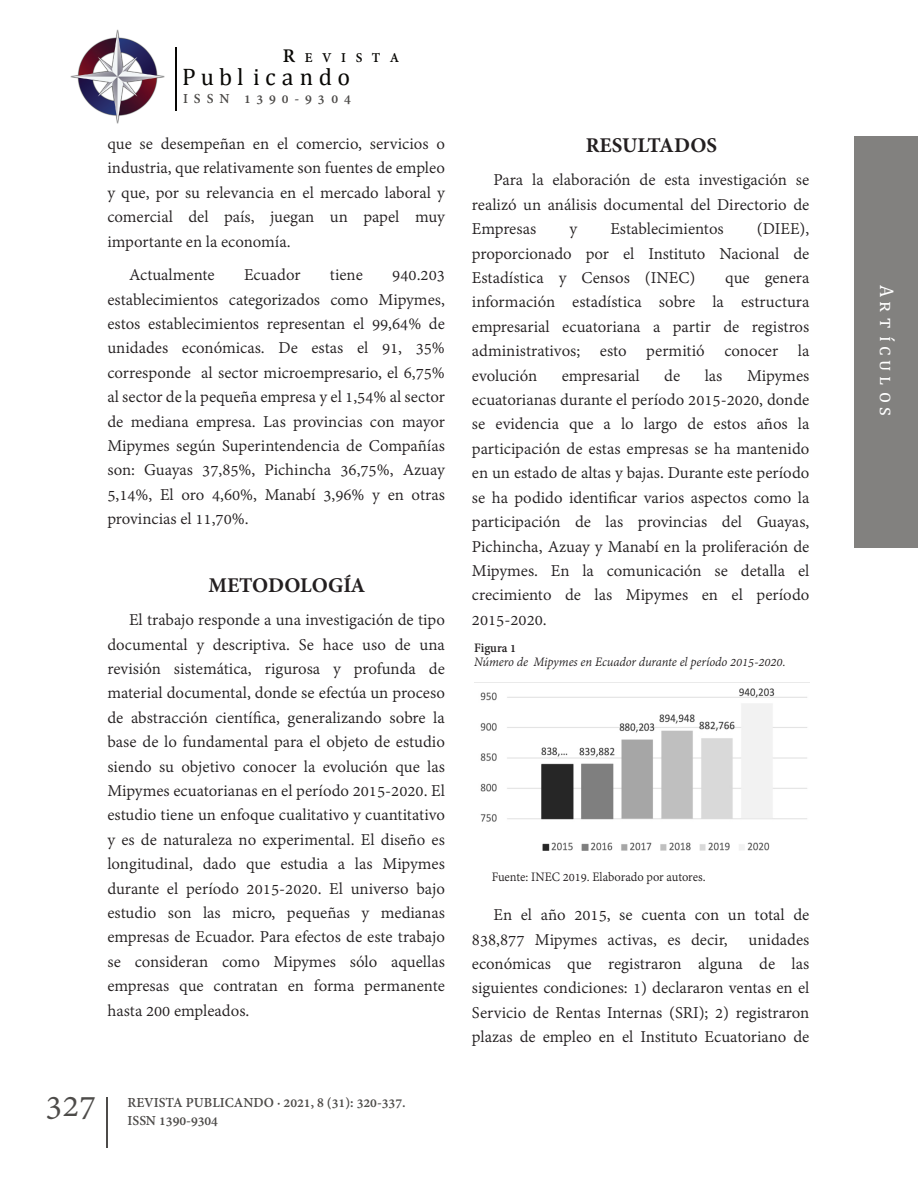
<style>
.page{position:relative;width:918px;height:1188px;background:#fff}
.page>*{position:absolute;margin:0;border:0;box-sizing:border-box;transform-origin:0 0}
.t1{font:37.5px "Adobe Devanagari";color:#4d4b49}
.t2{font:24px "Cambria";letter-spacing:.225em;color:#080704}
.t3{font:700 21px "Minion Pro";color:#231f20}
.t4{font:19.5px "Cambria";color:#fff}
.t5{font:18px/24.5px "Adobe Devanagari";color:#231f20;text-align:justify}
.t6{font:700 15px/18px "Adobe Devanagari";color:#4d4b49}
.t7{font:700 15px "Adobe Devanagari";letter-spacing:.39em;color:#4d4b49}
.t8{font:700 14.7px "Adobe Devanagari";letter-spacing:.65em;color:#080704}
.t9{font:italic 13.95px "Adobe Devanagari";letter-spacing:-.005em;color:#231f20;scale:.96 1}
.t10{font:13.95px "Adobe Devanagari";color:#231f20;scale:.96 1}
.t11{font:700 13.95px "Adobe Devanagari";color:#231f20;scale:.96 1}
.s1{font-size:21px}
</style>
<div class="page">
<hr style="left:107px;top:1097px;width:1px;height:50px;background:#4d4b49">
<div style="left:854px;top:136px;width:64px;height:412px;background:#82817f"></div>
<hr style="left:175px;top:47px;width:1px;height:64px;background:#080704">
<img style="left:70px;top:29px;width:95px;height:95px">
<hr style="left:917px;top:551px;width:1px;height:417px;background:#82817f">
<img style="left:480px;top:688px;width:327px;height:163px">
<p class="t8" style="left:283px;top:52px;width:118px"><span class="s1">R</span>EVISTA</p>
<h2 class="t2" style="left:182px;top:66px;width:170px">Publ icando</h2>
<p class="t7" style="left:183px;top:92px;width:169px">ISSN 1390-9304</p>
<p class="t5" style="left:107px;top:133px;width:339px">que se desempeñan en el comercio, servicios o industria, que relativamente son fuentes de empleo y que, por su relevancia en el mercado laboral y comercial del país, juegan un papel muy importante en la economía.</p>
<p class="t5" style="left:129px;top:264px;width:87px">Actualmente</p>
<p class="t5" style="left:244px;top:264px;width:58px">Ecuador</p>
<p class="t5" style="left:330px;top:264px;width:35px">tiene</p>
<p class="t5" style="left:107px;top:264px;width:339px;text-indent:285px">940.203 establecimientos categorizados como Mipymes, estos establecimientos representan el 99,64% de unidades económicas. De estas el 91, 35% corresponde al sector microempresario, el 6,75% al sector de la pequeña empresa y el 1,54% al sector de mediana empresa. Las provincias con mayor Mipymes según Superintendencia de Compañías son: Guayas 37,85%, Pichincha 36,75%, Azuay 5,14%, El oro 4,60%, Manabí 3,96% y en otras provincias el 11,70%.</p>
<p class="t3" style="left:208px;top:577px;width:158px">METODOLOGÍA</p>
<p class="t5" style="left:107px;top:609px;width:339px;text-indent:22px">El trabajo responde a una investigación de tipo documental y descriptiva. Se hace uso de una revisión sistemática, rigurosa y profunda de material documental, donde se efectúa un proceso de abstracción científica, generalizando sobre la base de lo fundamental para el objeto de estudio siendo su objetivo conocer la evolución que las Mipymes ecuatorianas en el período 2015-2020. El estudio tiene un enfoque cualitativo y cuantitativo y es de naturaleza no experimental. El diseño es longitudinal, dado que estudia a las Mipymes durante el período 2015-2020. El universo bajo estudio son las micro, pequeñas y medianas empresas de Ecuador. Para efectos de este trabajo se consideran como Mipymes sólo aquellas empresas que contratan en forma permanente hasta 200 empleados.</p>
<h1 class="t1" style="left:45px;top:1089px;width:52px">327</h1>
<p class="t6" style="left:128px;top:1094px;width:280px">REVISTA PUBLICANDO · 2021, 8 (31): 320-337.<br>ISSN 1390-9304</p>
<p class="t3" style="left:586px;top:137px;width:133px">RESULTADOS</p>
<p class="t5" style="left:472px;top:169px;width:339px;text-indent:22px">Para la elaboración de esta investigación se realizó un análisis documental del Directorio de Empresas</p>
<p class="t5" style="left:569px;top:218px;width:9px">y</p>
<p class="t5" style="left:610px;top:218px;width:115px">Establecimientos</p>
<p class="t5" style="left:472px;top:218px;width:339px;text-indent:285px">(DIEE), proporcionado por el Instituto Nacional de Estadística y Censos (INEC)</p>
<p class="t5" style="left:472px;top:267px;width:339px;text-indent:253px">que genera información estadística sobre la estructura empresarial ecuatoriana a partir de registros administrativos; esto permitió conocer la evolución</p>
<p class="t5" style="left:562px;top:364px;width:79px">empresarial</p>
<p class="t5" style="left:664px;top:364px;width:18px">de</p>
<p class="t5" style="left:705px;top:364px;width:19px">las</p>
<p class="t5" style="left:472px;top:364px;width:339px;text-indent:275px">Mipymes ecuatorianas durante el período 2015-2020, donde se evidencia que a lo largo de estos años la participación de estas empresas se ha mantenido en un estado de altas y bajas. Durante este período se ha podido identificar varios aspectos como la participación de las provincias del Guayas, Pichincha, Azuay y Manabí en la proliferación de Mipymes. En la comunicación se detalla el crecimiento de las Mipymes en el período 2015-2020.</p>
<p class="t11" style="left:474px;top:642px;width:45px">Figura 1</p>
<p class="t9" style="left:474px;top:656px;width:326px">Número de Mipymes en Ecuador durante el período 2015-2020.</p>
<p class="t10" style="left:492px;top:871px;width:224px">Fuente: INEC 2019. Elaborado por autores.</p>
<p class="t5" style="left:472px;top:904px;width:339px;text-indent:22px">En el año 2015, se cuenta con un total de 838,877 Mipymes activas, es decir, unidades económicas que registraron alguna de las siguientes condiciones: 1) declararon ventas en el Servicio de Rentas Internas (SRI); 2) registraron plazas de empleo en el Instituto Ecuatoriano de</p>
<p class="t4" style="left:895px;top:285px;width:14px;rotate:90deg">A</p>
</div>
